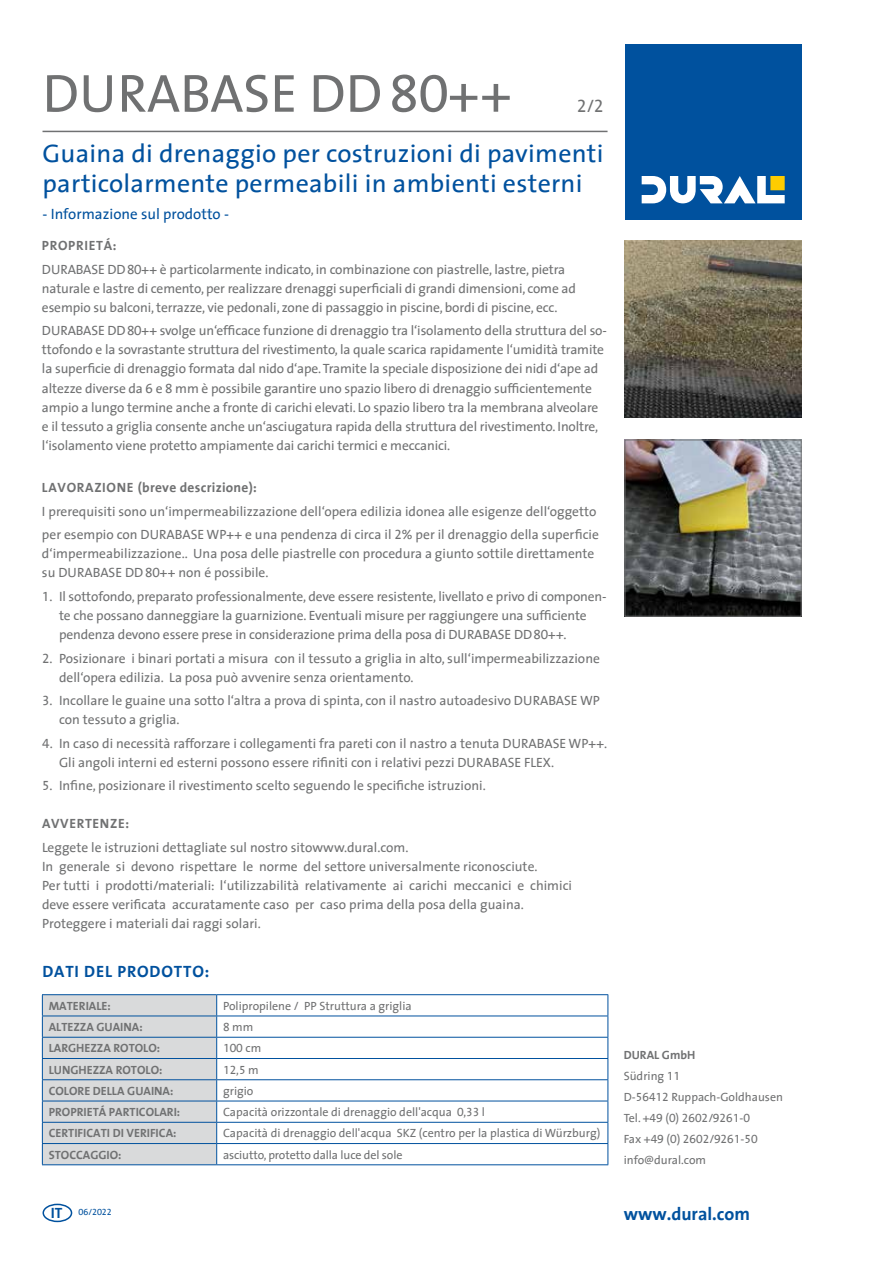
<style>
.page{position:relative;width:893px;height:1263px;background:#fff}
.page>*{position:absolute;margin:0;border:0;box-sizing:border-box;transform-origin:0 0}
.t1{font:54px "Dural The Sans";color:#707172}
.t2{font:25.5px/30px "Dural The Sans";letter-spacing:.01em;color:#00519e}
.t3{font:700 18px "Dural The Sans";color:#00519e}
.t4{font:18px "Dural The Sans";color:#707172}
.t5{font:700 16.5px "Dural The Sans";letter-spacing:.05em;color:#00519e}
.t6{font:15px "Dural The Sans";color:#00519e}
.t7{font:13.5px/19.2px "Dural The Sans";letter-spacing:-.01em;color:#707172}
.t8{font:700 13.5px "Dural The Sans";letter-spacing:.02em;color:#707172}
.t9{font:700 13.5px "Dural The Sans";letter-spacing:.05em;color:#707172}
.t10{font:12px/21px "Dural The Sans";color:#707172}
.t11{font:700 12px "Dural The Sans";color:#707172}
.t12{font:9px "Dural The Sans";color:#00519e}
.s1{font-weight:700;font-size:15px}
</style>
<div class="page">
<div style="left:43px;top:1204px;width:29px;height:18px;border:2px solid #00519e;border-radius:50%"></div>
<div style="left:625px;top:44px;width:176px;height:176px;background:#00519e"></div>
<svg style="left:642px;top:176px;width:143px;height:27px"></svg>
<hr style="left:43px;top:131px;width:565px;height:1px;background:#707172">
<svg style="left:217px;top:995px;width:391px;height:169px"></svg>
<hr style="left:42px;top:994px;width:175px;height:1px;background:#00519e">
<hr style="left:217px;top:994px;width:391px;height:1px;background:#00519e">
<hr style="left:217px;top:1015px;width:391px;height:1px;background:#00519e">
<hr style="left:217px;top:1037px;width:391px;height:1px;background:#00519e">
<hr style="left:217px;top:1058px;width:391px;height:1px;background:#00519e">
<hr style="left:217px;top:1079px;width:391px;height:1px;background:#00519e">
<hr style="left:217px;top:1101px;width:391px;height:1px;background:#00519e">
<hr style="left:217px;top:1122px;width:391px;height:1px;background:#00519e">
<hr style="left:217px;top:1143px;width:391px;height:1px;background:#00519e">
<svg style="left:42px;top:995px;width:175px;height:169px;background:#c8cfd6"></svg>
<svg style="left:608px;top:995px;width:1px;height:169px"></svg>
<hr style="left:42px;top:1164px;width:175px;height:1px;background:#00519e">
<hr style="left:217px;top:1164px;width:391px;height:1px;background:#00519e">
<img style="left:627px;top:442px;width:172px;height:173px">
<div style="left:625px;top:440px;width:176px;height:177px;border:1px solid #707172"></div>
<img style="left:625px;top:240px;width:176px;height:177px">
<h1 class="t1" style="left:43px;top:48px;width:470px">DURABASE DD80++</h1>
<h3 class="t4" style="left:577px;top:91px;width:29px">2/2</h3>
<h2 class="t2" style="left:43px;top:138px;width:562px">Guaina di drenaggio per costruzioni di pavimenti particolarmente permeabili in ambienti esterni</h2>
<p class="t6" style="left:43px;top:201px;width:188px">- Informazione sul prodotto -</p>
<p class="t9" style="left:42px;top:234px;width:76px">PROPRIETÁ:</p>
<p class="t7" style="left:42px;top:259px;width:535px">DURABASE DD80++ è particolarmente indicato, in combinazione con piastrelle, lastre, pietra naturale e lastre di cemento, per realizzare drenaggi superficiali di grandi dimensioni, come ad esempio su balconi, terrazze, vie pedonali, zone di passaggio in piscine, bordi di piscine, ecc.</p>
<p class="t7" style="left:42px;top:321px;width:566px">DURABASE DD80++ svolge un‘efficace funzione di drenaggio tra l‘isolamento della struttura del so&shy;ttofondo e la sovrastante struttura del rivestimento, la quale scarica rapidamente l‘umidità tramite la superficie di drenaggio formata dal nido d‘ape. Tramite la speciale disposizione dei nidi d‘ape ad altezze diverse da 6 e 8 mm è possibile garantire uno spazio libero di drenaggio sufficientemente ampio a lungo termine anche a fronte di carichi elevati. Lo spazio libero tra la membrana alveolare e il tessuto a griglia consente anche un‘asciugatura rapida della struttura del rivestimento. Inoltre, l‘isolamento viene protetto ampiamente dai carichi termici e meccanici.</p>
<p class="t8" style="left:42px;top:477px;width:216px">LAVORAZIONE (breve descrizione):</p>
<p class="t7" style="left:42px;top:499px;width:558px;line-height:23.4px">I prerequisiti sono un‘impermeabilizzazione dell‘opera edilizia idonea alle esigenze dell‘oggetto per esempio con DURABASE WP++ e una pendenza di circa il 2% per il drenaggio della superficie</p>
<p class="t7" style="left:42px;top:544px;width:554px">d‘impermeabilizzazione.. Una posa delle piastrelle con procedura a giunto sottile direttamente su DURABASE DD80++ non é possibile.</p>
<p class="t7" style="left:59px;top:586px;width:549px;text-indent:-17px">1. Il sottofondo, preparato professionalmente, deve essere resistente, livellato e privo di componen&shy;te che possano danneggiare la guarnizione. Eventuali misure per raggiungere una sufficiente pendenza devono essere prese in considerazione prima della posa di DURABASE DD80++.</p>
<p class="t7" style="left:59px;top:648px;width:542px;text-indent:-17px">2. Posizionare i binari portati a misura con il tessuto a griglia in alto, sull‘impermeabilizzazione dell‘opera edilizia. La posa può avvenire senza orientamento.</p>
<p class="t7" style="left:59px;top:690px;width:542px;text-indent:-17px">3. Incollare le guaine una sotto l‘altra a prova di spinta, con il nastro autoadesivo DURABASE WP con tessuto a griglia.</p>
<p class="t7" style="left:59px;top:733px;width:550px;text-indent:-17px">4. In caso di necessità rafforzare i collegamenti fra pareti con il nastro a tenuta DURABASE WP++.<br>Gli angoli interni ed esterni possono essere rifiniti con i relativi pezzi DURABASE FLEX.</p>
<p class="t7" style="left:42px;top:775px;width:445px">5. Infine, posizionare il rivestimento scelto seguendo le specifiche istruzioni.</p>
<p class="t9" style="left:42px;top:812px;width:89px">AVVERTENZE:</p>
<p class="t7" style="left:42px;top:837px;width:532px">Leggete le istruzioni dettagliate sul nostro sitowww.dural.com.<br>In generale si devono rispettare le norme del settore universalmente riconosciute.<br>Per tutti i prodotti/materiali: l‘utilizzabilità relativamente ai carichi meccanici e chimici deve essere verificata accuratamente caso per caso prima della posa della guaina.<br>Proteggere i materiali dai raggi solari.</p>
<p class="t5" style="left:42px;top:957px;width:168px">DATI DEL PRODOTTO:</p>
<p class="t11" style="left:49px;top:996px;width:64px">MATERIALE:</p>
<p class="t10" style="left:223px;top:995px;width:190px">Polipropilene / PP Struttura a griglia</p>
<p class="t11" style="left:49px;top:1017px;width:95px">ALTEZZA GUAINA:</p>
<p class="t10" style="left:223px;top:1016px;width:32px">8 mm</p>
<p class="t11" style="left:49px;top:1038px;width:113px">LARGHEZZA ROTOLO:</p>
<p class="t10" style="left:223px;top:1037px;width:40px">100 cm</p>
<p class="t11" style="left:49px;top:1059px;width:115px">LUNGHEZZA ROTOLO:</p>
<p class="t10" style="left:223px;top:1059px;width:37px">12,5 m</p>
<p class="t11" style="left:49px;top:1081px;width:126px">COLORE DELLA GUAINA:</p>
<p class="t10" style="left:223px;top:1080px;width:32px">grigio</p>
<p class="t11" style="left:49px;top:1102px;width:133px">PROPRIETÁ PARTICOLARI:</p>
<p class="t10" style="left:223px;top:1101px;width:263px">Capacità orizzontale di drenaggio dell'acqua 0,33 l</p>
<p class="t11" style="left:49px;top:1123px;width:129px">CERTIFICATI DI VERIFICA:</p>
<p class="t10" style="left:223px;top:1122px;width:379px">Capacità di drenaggio dell'acqua SKZ (centro per la plastica di Würzburg)</p>
<p class="t11" style="left:49px;top:1144px;width:74px">STOCCAGGIO:</p>
<p class="t10" style="left:223px;top:1144px;width:181px">asciutto, protetto dalla luce del sole</p>
<p class="t12" style="left:51px;top:1204px;width:63px"><span class="s1">IT</span> 06/2022</p>
<p class="t11" style="left:624px;top:1045px;width:73px">DURAL GmbH</p>
<p class="t10" style="left:624px;top:1065px;width:161px">Südring 11<br>D-56412 Ruppach-Goldhausen<br>Tel. +49 (0) 2602/9261-0<br>Fax +49 (0) 2602/9261-50 info@dural.com</p>
<h3 class="t3" style="left:624px;top:1199px;width:128px">www.dural.com</h3>
</div>
